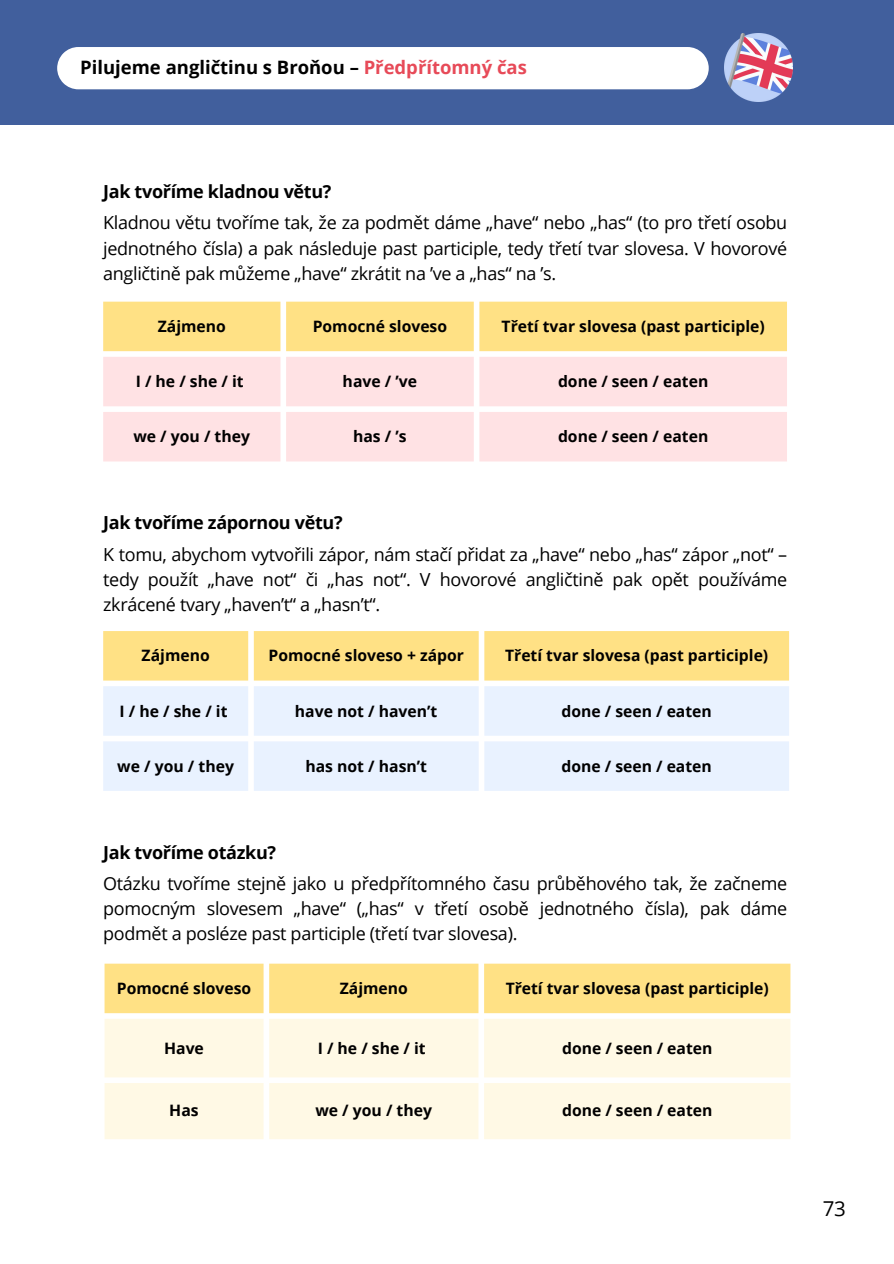
<style>
.page{position:relative;width:894px;height:1264px;background:#fff}
.page>*{position:absolute;margin:0;border:0;box-sizing:border-box;transform-origin:0 0}
.t1{font:20.55px "Open Sans";color:#000}
.t2{font:700 18.45px "Open Sans";color:#000}
.t3{font:18px/25.2px "Open Sans";letter-spacing:-.02em;color:#000;text-align:justify}
.t4{font:700 18px "Open Sans";letter-spacing:-.02em;color:#000}
.t5{font:700 15.75px "Open Sans";color:#000}
.s1{color:#e74a58}
</style>
<div class="page">
<div style="left:0;top:0;width:893px;height:124px;background:#415f9d"></div>
<div style="left:57px;top:47px;width:651px;height:42px;background:#fff"></div>
<img style="left:724px;top:33px;width:68px;height:69px">
<div style="left:104px;top:963px;width:686px;height:50px;background:#ffe185"></div>
<div style="left:104px;top:1019px;width:686px;height:120px;background:#fff9e5"></div>
<div style="left:103px;top:302px;width:683px;height:49px;background:#ffe185"></div>
<svg style="left:103px;top:357px;width:683px;height:104px;background:#ffe4e5"></svg>
<div style="left:103px;top:631px;width:685px;height:49px;background:#ffe185"></div>
<div style="left:103px;top:686px;width:685px;height:105px;background:#e9f2ff"></div>
<h1 class="t2" style="left:80px;top:55px;width:448px">Pilujeme angličtinu s Broňou – <span class="s1">Předpřítomný čas</span></h1>
<p class="t4" style="left:103px;top:179px;width:230px">Jak tvoříme kladnou větu?</p>
<p class="t3" style="left:103px;top:210px;width:685px">Kladnou větu tvoříme tak, že za podmět dáme „have“ nebo „has“ (to pro třetí osobu jednotného čísla) a pak následuje past participle, tedy třetí tvar slovesa. V hovorové angličtině pak můžeme „have“ zkrátit na ’ve a „has“ na ’s.</p>
<p class="t5" style="left:158px;top:315px;width:70px">Zájmeno</p>
<h1 class="t5" style="left:312px;top:315px;width:136px">Pomocné sloveso</h1>
<p class="t5" style="left:501px;top:315px;width:264px">Třetí tvar slovesa (past participle)</p>
<p class="t5" style="left:136px;top:370px;width:109px">I / he / she / it</p>
<p class="t5" style="left:342px;top:370px;width:76px">have / ’ve</p>
<p class="t5" style="left:558px;top:370px;width:152px">done / seen / eaten</p>
<p class="t5" style="left:133px;top:425px;width:118px">we / you / they</p>
<p class="t5" style="left:353px;top:425px;width:55px">has / ’s</p>
<p class="t5" style="left:558px;top:425px;width:152px">done / seen / eaten</p>
<p class="t4" style="left:103px;top:510px;width:241px">Jak tvoříme zápornou větu?</p>
<h1 class="t3" style="left:103px;top:541px;width:685px">K tomu, abychom vytvořili zápor, nám stačí přidat za „have“ nebo „has“ zápor „not“ – tedy použít „have not“ či „has not“. V hovorové angličtině pak opět používáme zkrácené tvary „haven’t“ a „hasn’t“.</h1>
<p class="t5" style="left:142px;top:644px;width:70px">Zájmeno</p>
<p class="t5" style="left:268px;top:644px;width:197px">Pomocné sloveso + zápor</p>
<p class="t5" style="left:505px;top:644px;width:264px">Třetí tvar slovesa (past participle)</p>
<p class="t5" style="left:119px;top:699px;width:109px">I / he / she / it</p>
<p class="t5" style="left:295px;top:699px;width:144px">have not / haven’t</p>
<p class="t5" style="left:561px;top:699px;width:152px">done / seen / eaten</p>
<p class="t5" style="left:117px;top:755px;width:118px">we / you / they</p>
<p class="t5" style="left:305px;top:755px;width:123px">has not / hasn’t</p>
<p class="t5" style="left:561px;top:755px;width:152px">done / seen / eaten</p>
<p class="t4" style="left:103px;top:839px;width:174px">Jak tvoříme otázku?</p>
<p class="t3" style="left:103px;top:870px;width:685px">Otázku tvoříme stejně jako u předpřítomného času průběhového tak, že začneme pomocným slovesem „have“ („has“ v třetí osobě jednotného čísla), pak dáme podmět a posléze past participle (třetí tvar slovesa).</p>
<p class="t5" style="left:117px;top:977px;width:136px">Pomocné sloveso</p>
<p class="t5" style="left:340px;top:977px;width:70px">Zájmeno</p>
<p class="t5" style="left:505px;top:977px;width:264px">Třetí tvar slovesa (past participle)</p>
<p class="t5" style="left:164px;top:1036px;width:41px">Have</p>
<p class="t5" style="left:317px;top:1036px;width:109px">I / he / she / it</p>
<p class="t5" style="left:562px;top:1036px;width:152px">done / seen / eaten</p>
<p class="t5" style="left:169px;top:1098px;width:31px">Has</p>
<p class="t5" style="left:315px;top:1098px;width:118px">we / you / they</p>
<p class="t5" style="left:562px;top:1098px;width:152px">done / seen / eaten</p>
<p class="t1" style="left:822px;top:1194px;width:25px">73</p>
</div>
